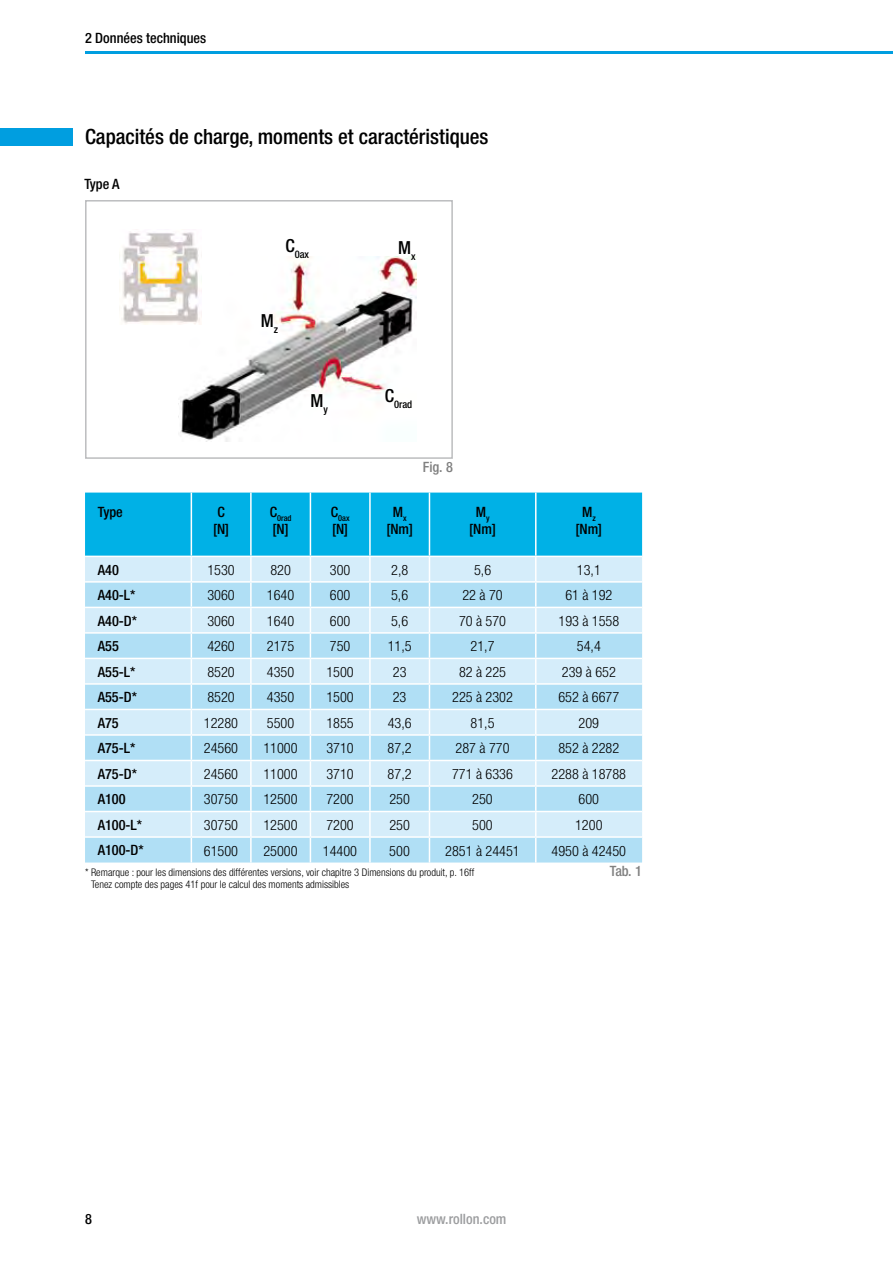
<style>
.page{position:relative;width:893px;height:1263px;background:#fff}
.page>*{position:absolute;margin:0;border:0;box-sizing:border-box;transform-origin:0 0}
.t1{font:500 condensed 21px "Helvetica Neue LT";color:#000}
.t2{font:500 condensed 18px "Helvetica Neue LT";color:#000}
.t3{font:300 condensed 14.25px "Helvetica Neue LT";color:#000}
.t4{font:500 condensed 14.25px/17.1px "Helvetica Neue LT";color:#000;text-align:center}
.t5{font:500 condensed 14.25px "Helvetica Neue LT";color:#9c9d9f}
.t6{font:500 condensed 14.25px "Helvetica Neue LT";color:#808080}
.t7{font:300 condensed 10.5px "Helvetica Neue LT";color:#000}
.t8{font:500 condensed 10.5px "Helvetica Neue LT";color:#000}
.t9{font:500 condensed 8.25px "Helvetica Neue LT";color:#000}
</style>
<div class="page">
<hr style="left:85px;top:51px;width:808px;height:3px;background:#009ee0">
<div style="left:85px;top:200px;width:368px;height:259px;border:2px solid #bcbdbf"></div>
<div style="left:0;top:129px;width:72px;height:17px;background:#009ee0"></div>
<svg style="left:85px;top:493px;width:557px;height:369px;background:#a5def4"></svg>
<hr style="left:85px;top:581px;width:106px;height:2px;background:#fff">
<hr style="left:191px;top:581px;width:60px;height:2px;background:#fff">
<hr style="left:251px;top:581px;width:59px;height:2px;background:#fff">
<hr style="left:310px;top:581px;width:60px;height:2px;background:#fff">
<hr style="left:370px;top:581px;width:59px;height:2px;background:#fff">
<hr style="left:429px;top:581px;width:107px;height:2px;background:#fff">
<hr style="left:536px;top:581px;width:106px;height:2px;background:#fff">
<img style="left:180px;top:256px;width:236px;height:186px">
<img style="left:121px;top:232px;width:81px;height:93px">
<p class="t4" style="left:85px;top:29px;width:123px">2 Données techniques</p>
<h1 class="t1" style="left:85px;top:124px;width:405px">Capacités de charge, moments et caractéristiques</h1>
<p class="t4" style="left:84px;top:175px;width:37px">Type A</p>
<p class="t8" style="left:285px;top:248px;width:25px"><sup>C</sup>0ax</p>
<p class="t2" style="left:261px;top:310px;width:19px">M<sub>z</sub></p>
<p class="t2" style="left:310px;top:390px;width:19px">M<sub>y</sub></p>
<p class="t4" style="left:98px;top:503px;width:27px">Type</p>
<p class="t4" style="left:213px;top:503px;width:18px">C [N]</p>
<p class="t9" style="left:270px;top:513px;width:23px"><sup>C</sup>0rad</p>
<p class="t4" style="left:273px;top:520px;width:18px">[N]</p>
<p class="t9" style="left:331px;top:513px;width:20px"><sup>C</sup>0ax</p>
<p class="t4" style="left:332px;top:520px;width:18px">[N]</p>
<p class="t2" style="left:398px;top:237px;width:19px">M<sub>x</sub></p>
<p class="t8" style="left:385px;top:398px;width:29px"><sup>C</sup>0rad</p>
<p class="t6" style="left:423px;top:459px;width:32px">Fig. 8</p>
<p class="t4" style="left:386px;top:503px;width:28px">M<sub>x </sub>[Nm]</p>
<p class="t4" style="left:469px;top:503px;width:28px">M<sub>y </sub>[Nm]</p>
<p class="t4" style="left:576px;top:503px;width:28px">M<sub>z </sub>[Nm]</p>
<p class="t4" style="left:98px;top:561px;width:23px">A40</p>
<p class="t3" style="left:207px;top:561px;width:29px">1530</p>
<p class="t3" style="left:270px;top:561px;width:22px">820</p>
<p class="t3" style="left:330px;top:561px;width:22px">300</p>
<p class="t3" style="left:391px;top:561px;width:19px">2,8</p>
<p class="t3" style="left:474px;top:561px;width:19px">5,6</p>
<p class="t3" style="left:577px;top:561px;width:25px">13,1</p>
<p class="t4" style="left:98px;top:586px;width:39px">A40-L*</p>
<p class="t3" style="left:207px;top:587px;width:29px">3060</p>
<p class="t3" style="left:267px;top:587px;width:29px">1640</p>
<p class="t3" style="left:330px;top:587px;width:22px">600</p>
<p class="t3" style="left:391px;top:587px;width:19px">5,6</p>
<p class="t3" style="left:462px;top:587px;width:42px">22 à 70</p>
<p class="t3" style="left:565px;top:587px;width:49px">61 à 192</p>
<p class="t4" style="left:98px;top:612px;width:41px">A40-D*</p>
<p class="t3" style="left:207px;top:612px;width:29px">3060</p>
<p class="t3" style="left:267px;top:612px;width:29px">1640</p>
<p class="t3" style="left:330px;top:612px;width:22px">600</p>
<p class="t3" style="left:391px;top:612px;width:19px">5,6</p>
<p class="t3" style="left:459px;top:612px;width:49px">70 à 570</p>
<p class="t3" style="left:558px;top:612px;width:62px">193 à 1558</p>
<p class="t4" style="left:98px;top:637px;width:23px">A55</p>
<p class="t3" style="left:207px;top:638px;width:29px">4260</p>
<p class="t3" style="left:267px;top:638px;width:29px">2175</p>
<p class="t3" style="left:330px;top:638px;width:22px">750</p>
<p class="t3" style="left:388px;top:638px;width:25px">11,5</p>
<p class="t3" style="left:471px;top:638px;width:25px">21,7</p>
<p class="t3" style="left:577px;top:638px;width:25px">54,4</p>
<p class="t4" style="left:98px;top:663px;width:39px">A55-L*</p>
<p class="t3" style="left:207px;top:664px;width:29px">8520</p>
<p class="t3" style="left:267px;top:664px;width:29px">4350</p>
<p class="t3" style="left:326px;top:664px;width:29px">1500</p>
<p class="t3" style="left:393px;top:664px;width:15px">23</p>
<p class="t3" style="left:459px;top:664px;width:49px">82 à 225</p>
<p class="t3" style="left:562px;top:664px;width:55px">239 à 652</p>
<p class="t4" style="left:98px;top:688px;width:41px">A55-D*</p>
<p class="t3" style="left:207px;top:689px;width:29px">8520</p>
<p class="t3" style="left:267px;top:689px;width:29px">4350</p>
<p class="t3" style="left:326px;top:689px;width:29px">1500</p>
<p class="t3" style="left:393px;top:689px;width:15px">23</p>
<p class="t3" style="left:452px;top:689px;width:62px">225 à 2302</p>
<p class="t3" style="left:558px;top:689px;width:62px">652 à 6677</p>
<p class="t4" style="left:98px;top:714px;width:23px">A75</p>
<p class="t3" style="left:204px;top:715px;width:36px">12280</p>
<p class="t3" style="left:267px;top:715px;width:29px">5500</p>
<p class="t3" style="left:326px;top:715px;width:29px">1855</p>
<p class="t3" style="left:388px;top:715px;width:25px">43,6</p>
<p class="t3" style="left:471px;top:715px;width:25px">81,5</p>
<p class="t3" style="left:579px;top:715px;width:22px">209</p>
<p class="t4" style="left:98px;top:740px;width:39px">A75-L*</p>
<p class="t3" style="left:204px;top:740px;width:36px">24560</p>
<p class="t3" style="left:263px;top:740px;width:36px">11000</p>
<p class="t3" style="left:326px;top:740px;width:29px">3710</p>
<p class="t3" style="left:388px;top:740px;width:25px">87,2</p>
<p class="t3" style="left:456px;top:740px;width:55px">287 à 770</p>
<p class="t3" style="left:558px;top:740px;width:62px">852 à 2282</p>
<p class="t4" style="left:98px;top:765px;width:41px">A75-D*</p>
<p class="t3" style="left:204px;top:766px;width:36px">24560</p>
<p class="t3" style="left:263px;top:766px;width:36px">11000</p>
<p class="t3" style="left:326px;top:766px;width:29px">3710</p>
<p class="t3" style="left:388px;top:766px;width:25px">87,2</p>
<p class="t3" style="left:452px;top:766px;width:62px">771 à 6336</p>
<p class="t3" style="left:552px;top:766px;width:76px">2288 à 18788</p>
<p class="t4" style="left:98px;top:791px;width:29px">A100</p>
<p class="t3" style="left:204px;top:791px;width:36px">30750</p>
<p class="t3" style="left:263px;top:791px;width:36px">12500</p>
<p class="t3" style="left:326px;top:791px;width:29px">7200</p>
<p class="t3" style="left:389px;top:791px;width:22px">250</p>
<p class="t3" style="left:472px;top:791px;width:22px">250</p>
<p class="t3" style="left:579px;top:791px;width:22px">600</p>
<p class="t4" style="left:98px;top:816px;width:46px">A100-L*</p>
<p class="t3" style="left:204px;top:817px;width:36px">30750</p>
<p class="t3" style="left:263px;top:817px;width:36px">12500</p>
<p class="t3" style="left:326px;top:817px;width:29px">7200</p>
<p class="t3" style="left:389px;top:817px;width:22px">250</p>
<p class="t3" style="left:472px;top:817px;width:22px">500</p>
<p class="t3" style="left:575px;top:817px;width:29px">1200</p>
<p class="t4" style="left:98px;top:842px;width:48px">A100-D*</p>
<p class="t3" style="left:204px;top:842px;width:36px">61500</p>
<p class="t3" style="left:263px;top:842px;width:36px">25000</p>
<p class="t3" style="left:323px;top:842px;width:36px">14400</p>
<p class="t3" style="left:389px;top:842px;width:22px">500</p>
<p class="t3" style="left:445px;top:842px;width:76px">2851 à 24451</p>
<p class="t3" style="left:552px;top:842px;width:76px">4950 à 42450</p>
<p class="t7" style="left:85px;top:866px;width:391px">* Remarque : pour les dimensions des différentes versions, voir chapitre 3 Dimensions du produit, p. 16ff</p>
<p class="t6" style="left:610px;top:862px;width:34px">Tab. 1</p>
<p class="t7" style="left:91px;top:878px;width:260px">Tenez compte des pages 41f pour le calcul des moments admissibles</p>
<p class="t4" style="left:85px;top:1211px;width:8px">8</p>
<p class="t5" style="left:417px;top:1210px;width:91px">www.rollon.com</p>
</div>
